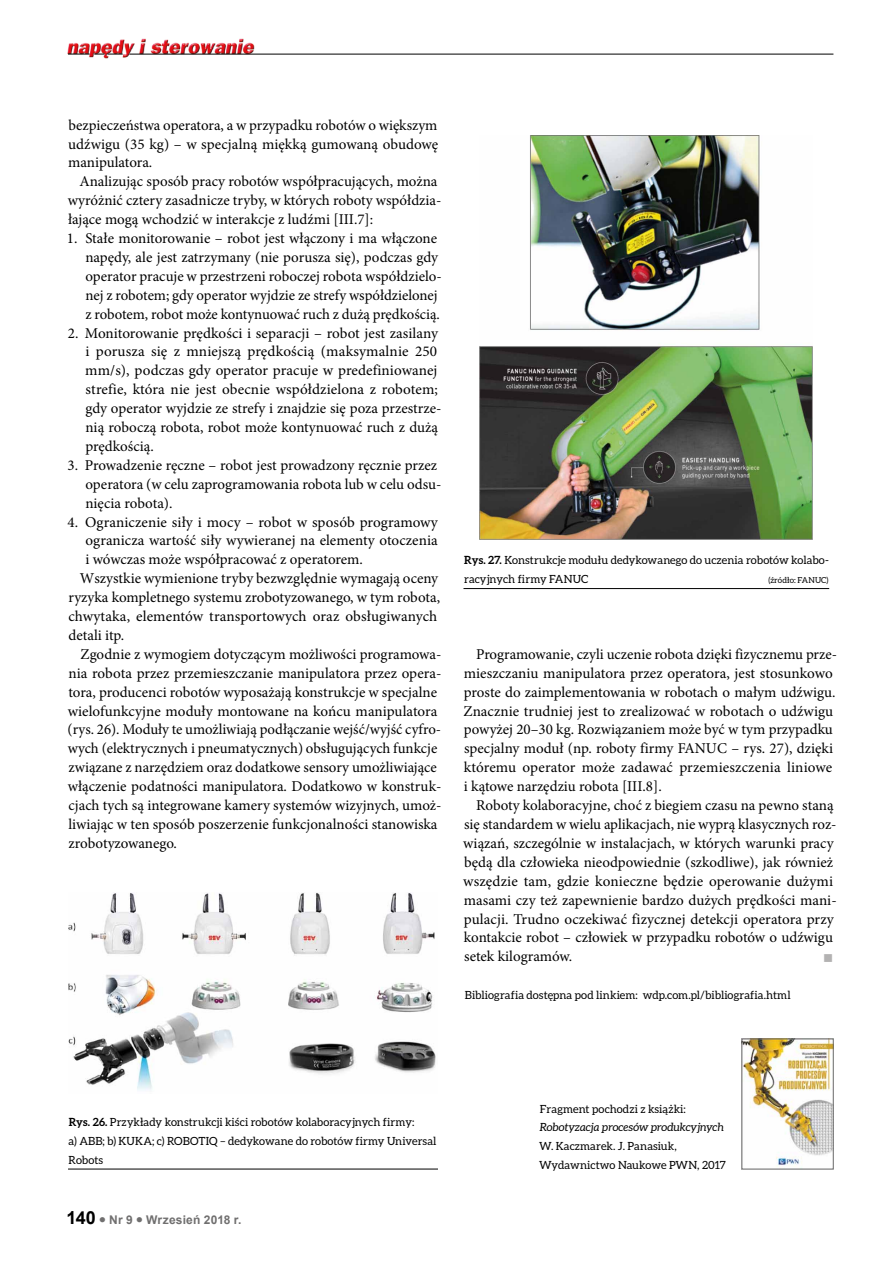
<style>
.page{position:relative;width:893px;height:1263px;background:#fff}
.page>*{position:absolute;margin:0;border:0;box-sizing:border-box;transform-origin:0 0}
.t1{font:15px/18.9px "Minion Pro";color:#000}
.t2{font:13.5px "Wingdings";color:#b3b2b2}
.t3{font:700 12px "Arial";letter-spacing:.015em;color:#706f6f}
.t4{font:11.25px/18.9px "Aleo";letter-spacing:.005em;color:#000}
.t5{font:italic 11.25px "Aleo";color:#000}
.t6{font:8.25px "Aleo";letter-spacing:.015em;color:#000}
.s1{font-weight:700}
.s2{font-size:18px;color:#000}
</style>
<div class="page">
<img style="left:67px;top:38px;width:190px;height:21px">
<hr style="left:129px;top:54px;width:704px;height:1px;background:#000">
<svg style="left:68px;top:54px;width:55px;height:1px"></svg>
<img style="left:68px;top:892px;width:368px;height:198px">
<hr style="left:68px;top:1169px;width:370px;height:1px;background:#000">
<img style="left:480px;top:135px;width:333px;height:405px">
<hr style="left:463px;top:588px;width:366px;height:1px;background:#000">
<img style="left:744px;top:1041px;width:87px;height:126px">
<p class="t1" style="left:68px;top:115px;width:371px;text-align:justify">bezpieczeństwa operatora, a w przypadku robotów o większym udźwigu (35 kg) – w specjalną miękką gumowaną obudowę manipulatora.</p>
<p class="t1" style="left:68px;top:172px;width:375px;text-indent:12px">Analizując sposób pracy robotów współpracujących, można wyróżnić cztery zasadnicze tryby, w których roboty współdzia&shy;łające mogą wchodzić w interakcje z ludźmi [III.7]:</p>
<p class="t1" style="left:85px;top:229px;width:358px;text-indent:-19px">1. Stałe monitorowanie – robot jest włączony i ma włączone napędy, ale jest zatrzymany (nie porusza się), podczas gdy operator pracuje w przestrzeni roboczej robota współdzielo&shy;nej z robotem; gdy operator wyjdzie ze strefy współdzielonej z robotem, robot może kontynuować ruch z dużą prędkością.</p>
<p class="t1" style="left:85px;top:323px;width:358px;text-indent:-17px">2. Monitorowanie prędkości i separacji – robot jest zasilany i porusza się z mniejszą prędkością (maksymalnie 250 mm/s), podczas gdy operator pracuje w predefiniowanej strefie, która nie jest obecnie współdzielona z robotem; gdy operator wyjdzie ze strefy i znajdzie się poza przestrze&shy;nią roboczą robota, robot może kontynuować ruch z dużą prędkością.</p>
<p class="t1" style="left:85px;top:456px;width:358px;text-indent:-18px">3. Prowadzenie ręczne – robot jest prowadzony ręcznie przez operatora (w celu zaprogramowania robota lub w celu odsu&shy;nięcia robota).</p>
<p class="t1" style="left:68px;top:512px;width:372px">4. Ograniczenie siły i mocy – robot w sposób programowy</p>
<p class="t1" style="left:85px;top:531px;width:354px">ogranicza wartość siły wywieranej na elementy otoczenia</p>
<p class="t1" style="left:85px;top:550px;width:279px">i wówczas może współpracować z operatorem.</p>
<p class="t1" style="left:80px;top:569px;width:360px">Wszystkie wymienione tryby bezwzględnie wymagają oceny</p>
<p class="t1" style="left:68px;top:588px;width:373px">ryzyka kompletnego systemu zrobotyzowanego, w tym robota,</p>
<p class="t1" style="left:68px;top:607px;width:370px">chwytaka, elementów transportowych oraz obsługiwanych</p>
<p class="t1" style="left:68px;top:626px;width:57px">detali itp.</p>
<p class="t1" style="left:81px;top:645px;width:362px">Zgodnie z wymogiem dotyczącym możliwości programowa-</p>
<p class="t1" style="left:68px;top:664px;width:375px">nia robota przez przemieszczanie manipulatora przez opera-</p>
<p class="t1" style="left:68px;top:682px;width:370px">tora, producenci robotów wyposażają konstrukcje w specjalne</p>
<p class="t1" style="left:68px;top:701px;width:371px">wielofunkcyjne moduły montowane na końcu manipulatora</p>
<p class="t1" style="left:68px;top:720px;width:375px">(rys. 26). Moduły te umożliwiają podłączanie wejść/wyjść cyfro-</p>
<p class="t1" style="left:68px;top:739px;width:371px">wych (elektrycznych i pneumatycznych) obsługujących funkcje</p>
<p class="t1" style="left:69px;top:758px;width:370px">związane z narzędziem oraz dodatkowe sensory umożliwiające</p>
<p class="t1" style="left:68px;top:777px;width:375px">włączenie podatności manipulatora. Dodatkowo w konstruk-</p>
<p class="t1" style="left:68px;top:796px;width:375px">cjach tych są integrowane kamery systemów wizyjnych, umoż-</p>
<p class="t1" style="left:68px;top:815px;width:371px">liwiając w ten sposób poszerzenie funkcjonalności stanowiska</p>
<p class="t1" style="left:69px;top:834px;width:110px">zrobotyzowanego.</p>
<p class="t4" style="left:464px;top:551px;width:366px"><span class="s1">Rys. 27.</span> Konstrukcje modułu dedykowanego do uczenia robotów kolabo&shy;racyjnych firmy FANUC</p>
<p class="t6" style="left:768px;top:576px;width:62px">(źródło: FANUC)</p>
<p class="t1" style="left:463px;top:645px;width:375px;text-indent:13px">Programowanie, czyli uczenie robota dzięki fizycznemu prze&shy;mieszczaniu manipulatora przez operatora, jest stosunkowo proste do zaimplementowania w robotach o małym udźwigu.<br>Znacznie trudniej jest to zrealizować w robotach o udźwigu powyżej 20–30 kg. Rozwiązaniem może być w tym przypadku specjalny moduł (np. roboty firmy FANUC – rys. 27), dzięki któremu operator może zadawać przemieszczenia liniowe i kątowe narzędziu robota [III.8].</p>
<p class="t1" style="left:463px;top:796px;width:375px;text-indent:13px">Roboty kolaboracyjne, choć z biegiem czasu na pewno staną się standardem w wielu aplikacjach, nie wyprą klasycznych roz&shy;wiązań, szczególnie w instalacjach, w których warunki pracy będą dla człowieka nieodpowiednie (szkodliwe), jak również wszędzie tam, gdzie konieczne będzie operowanie dużymi masami czy też zapewnienie bardzo dużych prędkości mani&shy;pulacji. Trudno oczekiwać fizycznej detekcji operatora przy kontakcie robot – człowiek w przypadku robotów o udźwigu setek kilogramów.</p>
<p class="t2" style="left:823px;top:951px;width:12px">■</p>
<p class="t4" style="left:465px;top:985px;width:327px">Bibliografia dostępna pod linkiem: wdp.com.pl/bibliografia.html</p>
<p class="t4" style="left:69px;top:1112px;width:369px"><span class="s1">Rys. 26.</span> Przykłady konstrukcji kiści robotów kolaboracyjnych firmy:<br>a) ABB; b) KUKA; c) ROBOTIQ – dedykowane do robotów firmy Universal<br>Robots</p>
<p class="t3" style="left:67px;top:1212px;width:176px"><span class="s2">140</span> ● Nr 9 ● Wrzesień 2018 r.</p>
<p class="t4" style="left:540px;top:1099px;width:147px">Fragment pochodzi z książki:</p>
<p class="t5" style="left:540px;top:1121px;width:186px">Robotyzacja procesów produkcyjnych</p>
<p class="t4" style="left:539px;top:1137px;width:188px">W. Kaczmarek. J. Panasiuk,<br>Wydawnictwo Naukowe PWN, 2017</p>
</div>
